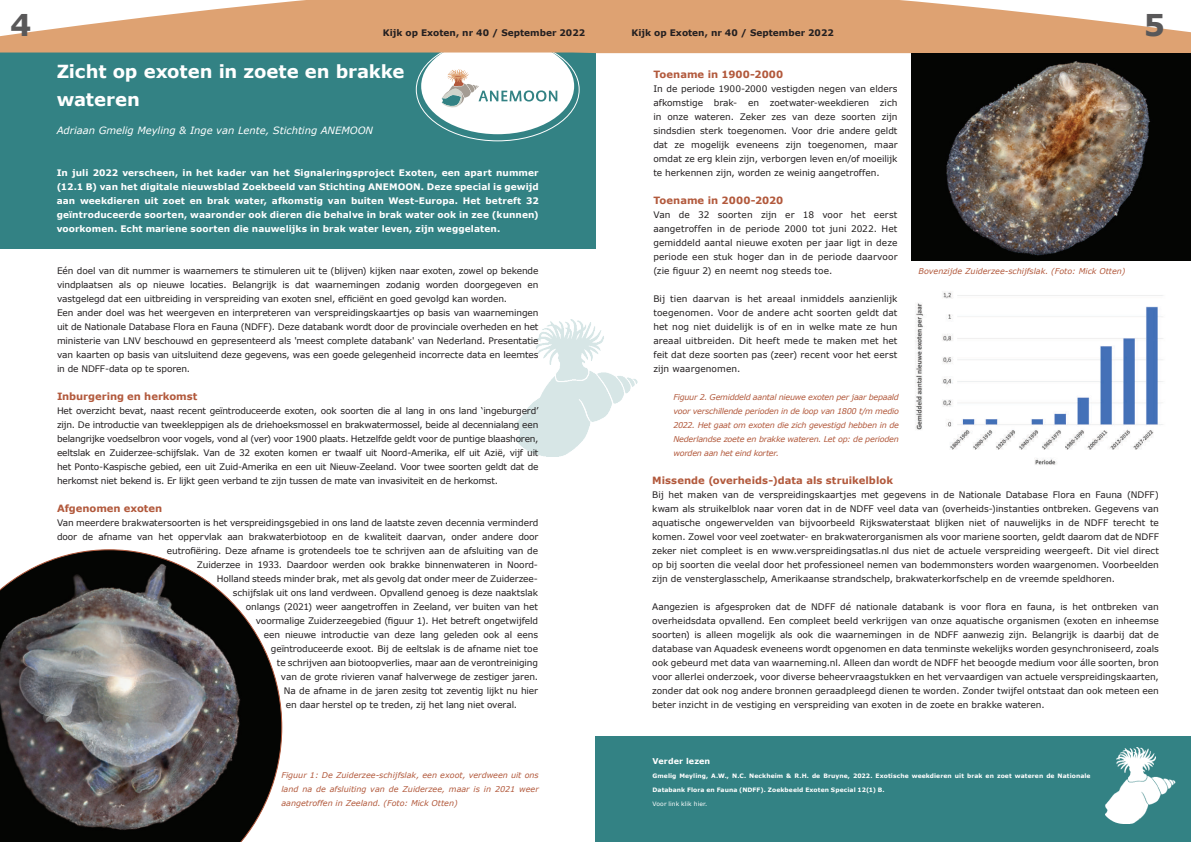
<style>
.page{position:relative;width:1191px;height:842px;background:#fff}
.page>*{position:absolute;margin:0;border:0;box-sizing:border-box;transform-origin:0 0}
.t1{font:700 30px "Verdana";color:#595859}
.t2{font:700 18px "Verdana";letter-spacing:-.005em;color:#fff}
.t3{font:700 10px "Verdana";color:#b2593c}
.t4{font:italic 10px "Verdana";color:#fff}
.t5{font:9px/14px "Verdana";letter-spacing:-.01em;color:#231f20;text-align:justify}
.t6{font:700 9px/14px "Verdana";letter-spacing:.005em;color:#fff;text-align:justify}
.t7{font:700 9px "Verdana";color:#231f20}
.t8{font:italic 8px/14px "Verdana";color:#b2593c;text-align:justify}
.t9{font:700 8px "Verdana";letter-spacing:.02em;color:#fff}
.t10{font:700 6px "Verdana";letter-spacing:.015em;color:#fff}
.t11{font:6px "Verdana";letter-spacing:.005em;color:#fff}
</style>
<div class="page">
<img style="left:516px;top:319px;width:122px;height:137px">
<div style="left:0;top:50px;width:595px;height:198px;background:#338284"></div>
<svg style="left:758px;top:0;width:433px;height:53px"></svg>
<div style="left:421px;top:38px;width:153px;height:96px;background:#fff;border-radius:50%"></div>
<svg style="left:0;top:0;width:758px;height:53px;background:#e1ae84"></svg>
<svg style="left:0;top:549px;width:282px;height:293px;background:#605d5d"></svg>
<img style="left:911px;top:53px;width:279px;height:207px">
<img style="left:915px;top:291px;width:248px;height:174px">
<svg style="left:441px;top:69px;width:116px;height:38px"></svg>
<div style="left:595px;top:736px;width:596px;height:106px;background:#338284"></div>
<img style="left:1106px;top:748px;width:70px;height:75px">
<h1 class="t1" style="left:10px;top:6px;width:23px">4</h1>
<p class="t7" style="left:383px;top:27px;width:204px">Kijk op Exoten, nr 40 / September 2022</p>
<p class="t7" style="left:631px;top:27px;width:204px">Kijk op Exoten, nr 40 / September 2022</p>
<h1 class="t1" style="left:1144px;top:6px;width:23px">5</h1>
<h2 class="t2" style="left:57px;top:60px;width:349px">Zicht op exoten in zoete en brakke</h2>
<h2 class="t2" style="left:57px;top:88px;width:85px">wateren</h2>
<p class="t4" style="left:57px;top:124px;width:318px">Adriaan Gmelig Meyling &amp; Inge van Lente, Stichting ANEMOON</p>
<p class="t6" style="left:57px;top:166px;width:483px">In juli 2022 verscheen, in het kader van het Signaleringsproject Exoten, een apart nummer (12.1 B) van het digitale nieuwsblad Zoekbeeld van Stichting ANEMOON. Deze special is gewijd aan weekdieren uit zoet en brak water, afkomstig van buiten West-Europa. Het betreft 32 geïntroduceerde soorten, waaronder ook dieren die behalve in brak water ook in zee (kunnen) voorkomen. Echt mariene soorten die nauwelijks in brak water leven, zijn weggelaten.</p>
<p class="t5" style="left:57px;top:264px;width:483px;text-align:left">Eén doel van dit nummer is waarnemers te stimuleren uit te (blijven) kijken naar exoten, zowel op bekende vindplaatsen als op nieuwe locaties. Belangrijk is dat waarnemingen zodanig worden doorgegeven en vastgelegd dat een uitbreiding in verspreiding van exoten snel, efficiënt en goed gevolgd kan worden.<br>Een ander doel was het weergeven en interpreteren van verspreidingskaartjes op basis van waarnemingen uit de Nationale Database Flora en Fauna (NDFF). Deze databank wordt door de provinciale overheden en het ministerie van LNV beschouwd en gepresenteerd als 'meest complete databank' van Nederland. Presentatie van kaarten op basis van uitsluitend deze gegevens, was een goede gelegenheid incorrecte data en leemtes in de NDFF-data op te sporen.</p>
<p class="t3" style="left:57px;top:390px;width:142px">Inburgering en herkomst</p>
<p class="t5" style="left:57px;top:404px;width:483px">Het overzicht bevat, naast recent geïntroduceerde exoten, ook soorten die al lang in ons land ‘ingeburgerd’ zijn. De introductie van tweekleppigen als de driehoeksmossel en brakwatermossel, beide al decennialang een belangrijke voedselbron voor vogels, vond al (ver) voor 1900 plaats. Hetzelfde geldt voor de puntige blaashoren, eeltslak en Zuiderzee-schijfslak. Van de 32 exoten komen er twaalf uit Noord-Amerika, elf uit Azië, vijf uit het Ponto-Kaspische gebied, een uit Zuid-Amerika en een uit Nieuw-Zeeland. Voor twee soorten geldt dat de herkomst niet bekend is. Er lijkt geen verband te zijn tussen de mate van invasiviteit en de herkomst.</p>
<p class="t3" style="left:57px;top:502px;width:107px">Afgenomen exoten</p>
<p class="t5" style="left:57px;top:516px;width:483px">Van meerdere brakwatersoorten is het verspreidingsgebied in ons land de laatste zeven decennia verminderd door de afname van het oppervlak aan brakwaterbiotoop en de kwaliteit daarvan, onder andere door</p>
<p class="t5" style="left:167px;top:544px;width:373px">eutrofiëring. Deze afname is grotendeels toe te schrijven aan de afsluiting van de</p>
<p class="t5" style="left:197px;top:558px;width:343px">Zuiderzee in 1933. Daardoor werden ook brakke binnenwateren in Noord-</p>
<p class="t5" style="left:217px;top:572px;width:323px">Holland steeds minder brak, met als gevolg dat onder meer de Zuiderzee-</p>
<p class="t5" style="left:233px;top:586px;width:307px">schijfslak uit ons land verdween. Opvallend genoeg is deze naaktslak</p>
<p class="t5" style="left:246px;top:600px;width:294px">onlangs (2021) weer aangetroffen in Zeeland, ver buiten van het</p>
<p class="t5" style="left:256px;top:614px;width:284px">voormalige Zuiderzeegebied (figuur 1). Het betreft ongetwijfeld</p>
<p class="t5" style="left:264px;top:628px;width:276px">een nieuwe introductie van deze lang geleden ook al eens</p>
<p class="t5" style="left:271px;top:642px;width:269px">geïntroduceerde exoot. Bij de eeltslak is de afname niet toe</p>
<p class="t5" style="left:277px;top:656px;width:263px">te schrijven aan biotoopverlies, maar aan de verontreiniging</p>
<p class="t5" style="left:281px;top:670px;width:259px">van de grote rivieren vanaf halverwege de zestiger jaren.</p>
<p class="t5" style="left:284px;top:684px;width:256px">Na de afname in de jaren zesitg tot zeventig lijkt nu hier</p>
<p class="t5" style="left:286px;top:698px;width:233px">en daar herstel op te treden, zij het lang niet overal.</p>
<p class="t8" style="left:281px;top:768px;width:259px">Figuur 1: De Zuiderzee-schijfslak, een exoot, verdween uit ons land na de afsluiting van de Zuiderzee, maar is in 2021 weer aangetroffen in Zeeland. (Foto: Mick Otten)</p>
<p class="t3" style="left:653px;top:68px;width:131px">Toename in 1900-2000</p>
<p class="t5" style="left:653px;top:82px;width:246px">In de periode 1900-2000 vestigden negen van elders afkomstige brak- en zoetwater-weekdieren zich in onze wateren. Zeker zes van deze soorten zijn sindsdien sterk toegenomen. Voor drie andere geldt dat ze mogelijk eveneens zijn toegenomen, maar omdat ze erg klein zijn, verborgen leven en/of moeilijk te herkennen zijn, worden ze weinig aangetroffen.</p>
<p class="t3" style="left:653px;top:194px;width:131px">Toename in 2000-2020</p>
<p class="t5" style="left:653px;top:208px;width:246px">Van de 32 soorten zijn er 18 voor het eerst aangetroffen in de periode 2000 tot juni 2022. Het gemiddeld aantal nieuwe exoten per jaar ligt in deze periode een stuk hoger dan in de periode daarvoor (zie figuur 2) en neemt nog steeds toe.</p>
<p class="t5" style="left:653px;top:292px;width:246px">Bij tien daarvan is het areaal inmiddels aanzienlijk toegenomen. Voor de andere acht soorten geldt dat het nog niet duidelijk is of en in welke mate ze hun areaal uitbreiden. Dit heeft mede te maken met het feit dat deze soorten pas (zeer) recent voor het eerst zijn waargenomen.</p>
<p class="t8" style="left:673px;top:390px;width:227px">Figuur 2. Gemiddeld aantal nieuwe exoten per jaar bepaald voor verschillende perioden in de loop van 1800 t/m medio 2022. Het gaat om exoten die zich gevestigd hebben in de Nederlandse zoete en brakke wateren. Let op: de perioden worden aan het eind korter.</p>
<p class="t8" style="left:918px;top:264px;width:208px">Bovenzijde Zuiderzee-schijfslak. (Foto: Mick Otten)</p>
<p class="t3" style="left:652px;top:474px;width:242px">Missende (overheids-)data als struikelblok</p>
<p class="t5" style="left:652px;top:488px;width:508px">Bij het maken van de verspreidingskaartjes met gegevens in de Nationale Database Flora en Fauna (NDFF) kwam als struikelblok naar voren dat in de NDFF veel data van (overheids-)instanties ontbreken. Gegevens van aquatische ongewervelden van bijvoorbeeld Rijkswaterstaat blijken niet of nauwelijks in de NDFF terecht te komen. Zowel voor veel zoetwater- en brakwaterorganismen als voor mariene soorten, geldt daarom dat de NDFF zeker niet compleet is en www.verspreidingsatlas.nl dus niet de actuele verspreiding weergeeft. Dit viel direct op bij soorten die veelal door het professioneel nemen van bodemmonsters worden waargenomen. Voorbeelden zijn de vensterglasschelp, Amerikaanse strandschelp, brakwaterkorfschelp en de vreemde speldhoren.</p>
<p class="t5" style="left:652px;top:600px;width:508px">Aangezien is afgesproken dat de NDFF dé nationale databank is voor flora en fauna, is het ontbreken van overheidsdata opvallend. Een compleet beeld verkrijgen van onze aquatische organismen (exoten en inheemse soorten) is alleen mogelijk als ook die waarnemingen in de NDFF aanwezig zijn. Belangrijk is daarbij dat de database van Aquadesk eveneens wordt opgenomen en data tenminste wekelijks worden gesynchroniseerd, zoals ook gebeurd met data van waarneming.nl. Alleen dan wordt de NDFF het beoogde medium voor álle soorten, bron voor allerlei onderzoek, voor diverse beheervraagstukken en het vervaardigen van actuele verspreidingskaarten, zonder dat ook nog andere bronnen geraadpleegd dienen te worden. Zonder twijfel ontstaat dan ook meteen een beter inzicht in de vestiging en verspreiding van exoten in de zoete en brakke wateren.</p>
<p class="t9" style="left:652px;top:756px;width:59px">Verder lezen</p>
<p class="t10" style="left:652px;top:772px;width:439px">Gmelig Meyling, A.W., N.C. Neckheim &amp; R.H. de Bruyne, 2022. Exotische weekdieren uit brak en zoet wateren de Nationale</p>
<p class="t10" style="left:652px;top:786px;width:234px">Databank Flora en Fauna (NDFF). Zoekbeeld Exoten Special 12(1) B.</p>
<p class="t11" style="left:652px;top:800px;width:56px">Voor link klik hier.</p>
</div>
